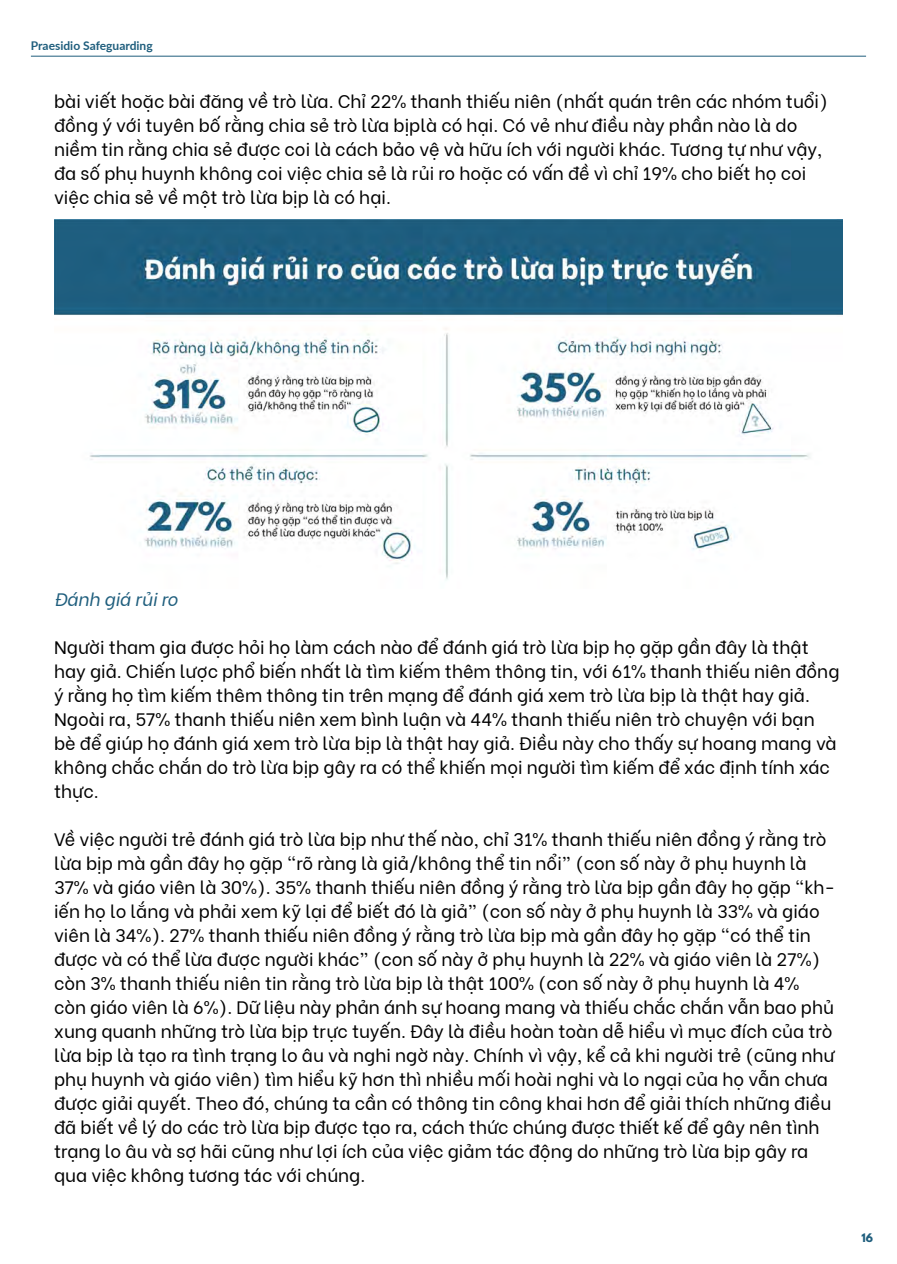
<style>
.page{position:relative;width:897px;height:1264px;background:#fff}
.page>*{position:absolute;margin:0;border:0;box-sizing:border-box;transform-origin:0 0}
.t1{font:18px/24px "Be Vietnam";color:#000}
.t2{font:italic 18px "Be Vietnam";color:#1f5e7d}
.t3{font:700 12px "Lato";color:#1f5e7d}
.t4{font:700 10.5px "League Spartan";color:#1f5e7d}
</style>
<div class="page">
<hr style="left:31px;top:56px;width:835px;height:1px;background:#1f5e7d">
<img style="left:54px;top:219px;width:788px;height:361px">
<p class="t3" style="left:31px;top:37px;width:123px">Praesidio Safeguarding</p>
<p class="t1" style="left:54px;top:88px;width:775px">bài viết hoặc bài đăng về trò lừa. Chỉ 22% thanh thiếu niên (nhất quán trên các nhóm tuổi) đồng ý với tuyên bố rằng chia sẻ trò lừa bịplà có hại. Có vẻ như điều này phần nào là do niềm tin rằng chia sẻ được coi là cách bảo vệ và hữu ích với người khác. Tương tự như vậy, đa số phụ huynh không coi việc chia sẻ là rủi ro hoặc có vấn đề vì chỉ 19% cho biết họ coi việc chia sẻ về một trò lừa bịp là có hại.</p>
<p class="t2" style="left:54px;top:584px;width:125px">Đánh giá rủi ro</p>
<p class="t1" style="left:54px;top:633px;width:787px">Người tham gia được hỏi họ làm cách nào để đánh giá trò lừa bịp họ gặp gần đây là thật hay giả. Chiến lược phổ biến nhất là tìm kiếm thêm thông tin, với 61% thanh thiếu niên đồng ý rằng họ tìm kiếm thêm thông tin trên mạng để đánh giá xem trò lừa bịp là thật hay giả.<br>Ngoài ra, 57% thanh thiếu niên xem bình luận và 44% thanh thiếu niên trò chuyện với bạn bè để giúp họ đánh giá xem trò lừa bịp là thật hay giả. Điều này cho thấy sự hoang mang và không chắc chắn do trò lừa bịp gây ra có thể khiến mọi người tìm kiếm để xác định tính xác thực.</p>
<p class="t1" style="left:54px;top:825px;width:782px">Về việc người trẻ đánh giá trò lừa bịp như thế nào, chỉ 31% thanh thiếu niên đồng ý rằng trò lừa bịp mà gần đây họ gặp “rõ ràng là giả/không thể tin nổi” (con số này ở phụ huynh là 37% và giáo viên là 30%). 35% thanh thiếu niên đồng ý rằng trò lừa bịp gần đây họ gặp “kh&shy;iến họ lo lắng và phải xem kỹ lại để biết đó là giả” (con số này ở phụ huynh là 33% và giáo viên là 34%). 27% thanh thiếu niên đồng ý rằng trò lừa bịp mà gần đây họ gặp “có thể tin được và có thể lừa được người khác” (con số này ở phụ huynh là 22% và giáo viên là 27%) còn 3% thanh thiếu niên tin rằng trò lừa bịp là thật 100% (con số này ở phụ huynh là 4% còn giáo viên là 6%). Dữ liệu này phản ánh sự hoang mang và thiếu chắc chắn vẫn bao phủ xung quanh những trò lừa bịp trực tuyến. Đây là điều hoàn toàn dễ hiểu vì mục đích của trò lừa bịp là tạo ra tình trạng lo âu và nghi ngờ này. Chính vì vậy, kể cả khi người trẻ (cũng như phụ huynh và giáo viên) tìm hiểu kỹ hơn thì nhiều mối hoài nghi và lo ngại của họ vẫn chưa được giải quyết. Theo đó, chúng ta cần có thông tin công khai hơn để giải thích những điều đã biết về lý do các trò lừa bịp được tạo ra, cách thức chúng được thiết kế để gây nên tình trạng lo âu và sợ hãi cũng như lợi ích của việc giảm tác động do những trò lừa bịp gây ra qua việc không tương tác với chúng.</p>
<p class="t4" style="left:861px;top:1229px;width:13px">16</p>
</div>
